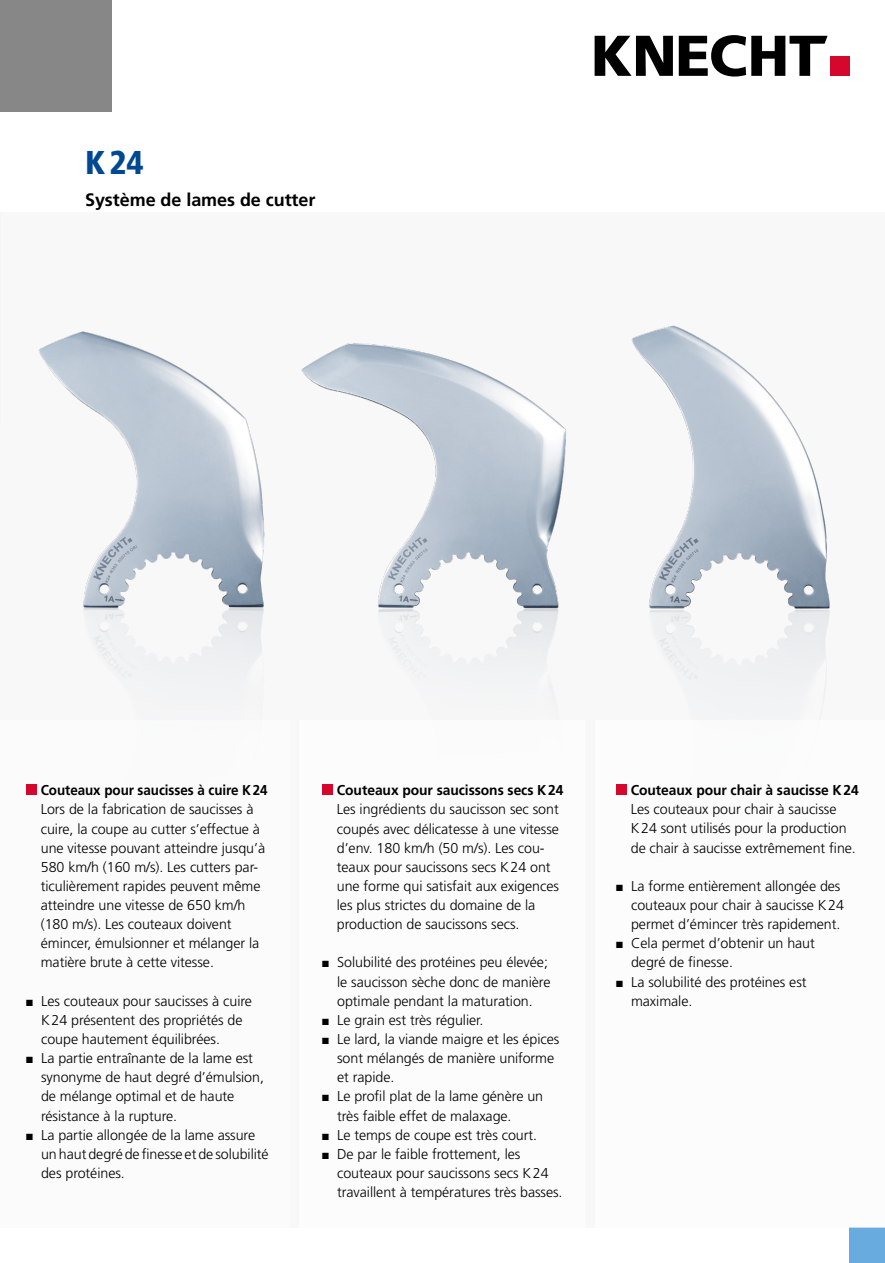
<style>
.page{position:relative;width:885px;height:1263px;background:#fff}
.page>*{position:absolute;margin:0;border:0;box-sizing:border-box;transform-origin:0 0}
.t1{font:900 condensed 33px "Frutiger LT";color:#004893}
.t2{font:700 18px "Frutiger LT Pro";letter-spacing:-.005em;color:#000}
.t3{font:300 14.25px/19.2px "Frutiger LT Pro";letter-spacing:-.005em;color:#000}
.t4{font:700 14.25px "Frutiger LT Pro";letter-spacing:-.005em;color:#000}
.t5{font:700 14.25px "Frutiger LT Pro";letter-spacing:-.005em;color:#000;scale:.94 1}
</style>
<div class="page">
<img style="left:38px;top:325px;width:792px;height:395px">
<div style="left:0;top:0;width:112px;height:112px;background:#868786"></div>
<div style="left:849px;top:1228px;width:35px;height:35px;background:#68acdf"></div>
<svg style="left:594px;top:36px;width:78px;height:40px"></svg>
<svg style="left:678px;top:35px;width:149px;height:42px"></svg>
<div style="left:830px;top:57px;width:19px;height:19px;background:#d5072d"></div>
<div style="left:26px;top:784px;width:11px;height:11px;background:#d5072d"></div>
<div style="left:322px;top:784px;width:11px;height:11px;background:#d5072d"></div>
<div style="left:616px;top:784px;width:10px;height:11px;background:#d5072d"></div>
<h1 class="t1" style="left:85px;top:142px;width:60px">K24</h1>
<p class="t2" style="left:85px;top:189px;width:232px">Système de lames de cutter</p>
<p class="t5" style="left:41px;top:782px;width:243px">Couteaux pour saucisses à cuire K24</p>
<p class="t3" style="left:41px;top:800px;width:226px">Lors de la fabrication de saucisses à cuire, la coupe au cutter s’effectue à une vitesse pouvant atteindre jusqu’à 580 km/h (160 m/s). Les cutters par&shy;ticulièrement rapides peuvent même atteindre une vitesse de 650 km/h (180 m/s). Les couteaux doivent émincer, émulsionner et mélanger la matière brute à cette vitesse.</p>
<p class="t3" style="left:41px;top:991px;width:212px;text-indent:-15px">■ Les couteaux pour saucisses à cuire<br>K24 présentent des propriétés de coupe hautement équilibrées.</p>
<p class="t3" style="left:41px;top:1049px;width:224px;text-indent:-15px">■ La partie entraînante de la lame est synonyme de haut degré d’émulsion, de mélange optimal et de haute résistance à la rupture.</p>
<p class="t3" style="left:41px;top:1125px;width:229px;text-indent:-15px">■ La partie allongée de la lame assure un haut degré de finesse et de solubilité des protéines.</p>
<p class="t4" style="left:337px;top:782px;width:228px">Couteaux pour saucissons secs K24</p>
<p class="t3" style="left:337px;top:800px;width:224px">Les ingrédients du saucisson sec sont coupés avec délicatesse à une vitesse d’env. 180 km/h (50 m/s). Les cou&shy;teaux pour saucissons secs K24 ont une forme qui satisfait aux exigences les plus strictes du domaine de la production de saucissons secs.</p>
<p class="t3" style="left:337px;top:953px;width:215px;text-indent:-15px">■ Solubilité des protéines peu élevée; le saucisson sèche donc de manière optimale pendant la maturation.</p>
<p class="t3" style="left:322px;top:1010px;width:163px">■ Le grain est très régulier.</p>
<p class="t3" style="left:337px;top:1029px;width:224px;text-indent:-15px">■ Le lard, la viande maigre et les épices sont mélangés de manière uniforme et rapide.</p>
<p class="t3" style="left:337px;top:1087px;width:207px;text-indent:-15px">■ Le profil plat de la lame génère un très faible effet de malaxage.</p>
<p class="t3" style="left:322px;top:1125px;width:216px">■ Le temps de coupe est très court.</p>
<p class="t3" style="left:337px;top:1144px;width:227px;text-indent:-15px">■ De par le faible frottement, les couteaux pour saucissons secs K24 travaillent à températures très basses.</p>
<p class="t4" style="left:630px;top:782px;width:229px">Couteaux pour chair à saucisse K24</p>
<p class="t3" style="left:630px;top:800px;width:226px">Les couteaux pour chair à saucisse<br>K24 sont utilisés pour la production de chair à saucisse extrêmement fine.</p>
<p class="t3" style="left:631px;top:876px;width:214px;text-indent:-15px">■ La forme entièrement allongée des couteaux pour chair à saucisse K24 permet d’émincer très rapidement.</p>
<p class="t3" style="left:631px;top:934px;width:185px;text-indent:-15px">■ Cela permet d’obtenir un haut degré de finesse.</p>
<p class="t3" style="left:631px;top:972px;width:177px;text-indent:-15px">■ La solubilité des protéines est maximale.</p>
</div>
